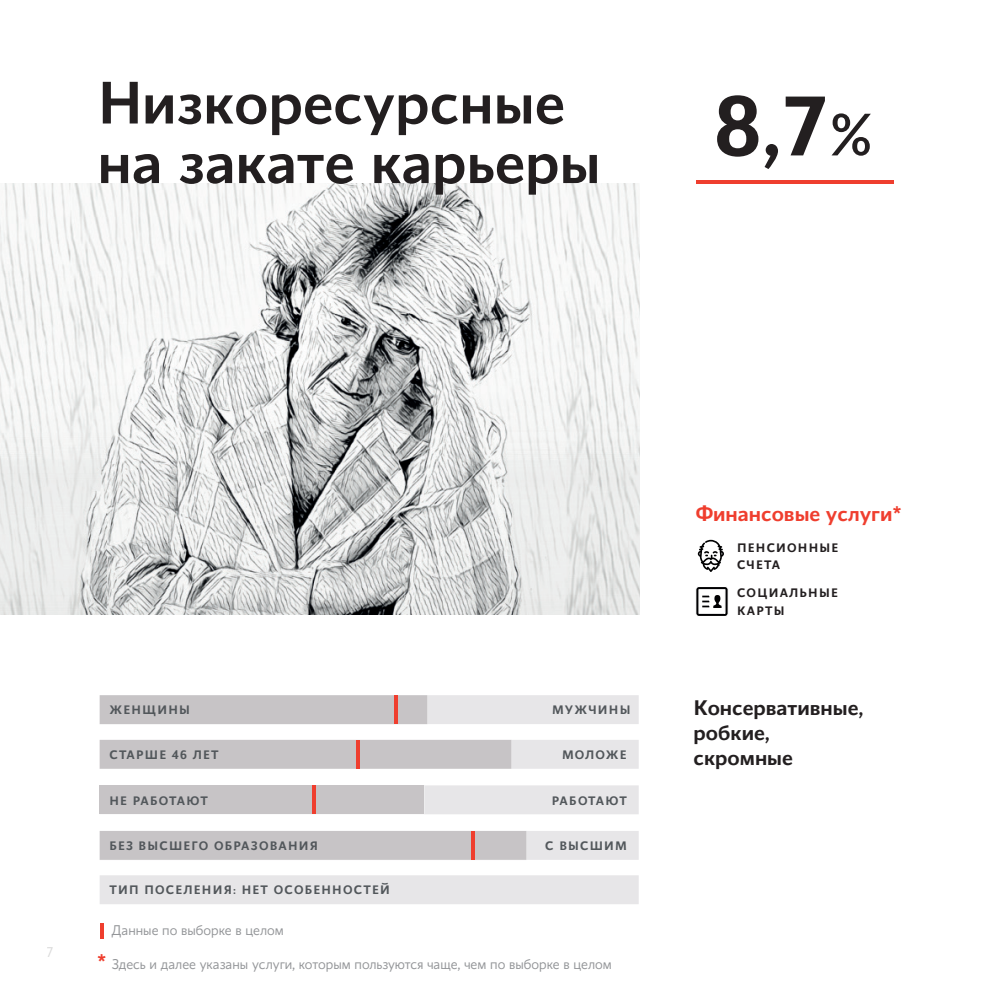
<style>
.page{position:relative;width:993px;height:993px;background:#fff}
.page>*{position:absolute;margin:0;border:0;box-sizing:border-box;transform-origin:0 0}
.t1{font:600 84px "Conqueror Sans";color:#231f20}
.t2{font:500 59.5px/59.5px "Conqueror Sans";color:#231f20}
.t3{font:600 21px/25.2px "Conqueror Sans";color:#231f20}
.t4{font:600 21px "Conqueror Sans";color:#ef3e2e}
.t5{font:300 14px "Conqueror Sans";color:#939598}
.t6{font:300 14px "Conqueror Sans";color:#dadada}
.t7{font:600 12.25px "Conqueror Sans";letter-spacing:.1em;color:#52575b}
.t8{font:600 12.25px/17.5px "Conqueror Sans";letter-spacing:.1em;color:#231f20}
.t9{font:600 12.25px "Conqueror Sans";letter-spacing:.08em;color:#52575b}
.s1{font-size:59.5px}
.s2{font-weight:600;font-size:21px;color:#ef3e2e}
</style>
<div class="page">
<img style="left:0;top:183px;width:639px;height:431px">
<hr style="left:695px;top:180px;width:198px;height:4px;background:#ef3e2e">
<div style="left:427px;top:695px;width:211px;height:28px;background:#e7e6e8"></div>
<div style="left:100px;top:695px;width:327px;height:28px;background:#c7c4c6"></div>
<div style="left:511px;top:740px;width:127px;height:28px;background:#e7e6e8"></div>
<div style="left:100px;top:739px;width:411px;height:29px;background:#c7c4c6"></div>
<div style="left:526px;top:831px;width:112px;height:28px;background:#e7e6e8"></div>
<div style="left:100px;top:875px;width:538px;height:28px;background:#e7e6e8"></div>
<div style="left:100px;top:830px;width:426px;height:29px;background:#c7c4c6"></div>
<div style="left:424px;top:785px;width:214px;height:29px;background:#e7e6e8"></div>
<div style="left:100px;top:785px;width:324px;height:29px;background:#c7c4c6"></div>
<svg style="left:697px;top:539px;width:26px;height:33px"></svg>
<svg style="left:394px;top:695px;width:3px;height:28px"></svg>
<hr style="left:356px;top:739px;width:4px;height:29px;background:#ef3e2e">
<hr style="left:312px;top:785px;width:4px;height:28px;background:#ef3e2e">
<hr style="left:471px;top:830px;width:3px;height:29px;background:#ef3e2e">
<hr style="left:100px;top:922px;width:4px;height:16px;background:#ef3e2e">
<svg style="left:696px;top:587px;width:32px;height:29px"></svg>
<h2 class="t2" style="left:97px;top:74px;width:504px">Низкоресурсные на закате карьеры</h2>
<h1 class="t1" style="left:713px;top:76px;width:161px">8,7<span class="s1">%</span></h1>
<p class="t6" style="left:46px;top:943px;width:8px">7</p>
<p class="t7" style="left:109px;top:702px;width:82px">ЖЕНЩИНЫ</p>
<p class="t7" style="left:552px;top:702px;width:80px">МУЖЧИНЫ</p>
<p class="t7" style="left:109px;top:747px;width:111px">СТАРШЕ 46 ЛЕТ</p>
<p class="t7" style="left:562px;top:747px;width:66px">МОЛОЖЕ</p>
<p class="t7" style="left:109px;top:792px;width:100px">НЕ РАБОТАЮТ</p>
<p class="t9" style="left:551px;top:792px;width:77px">РАБОТАЮТ</p>
<p class="t7" style="left:545px;top:837px;width:83px">С ВЫСШИМ</p>
<p class="t7" style="left:109px;top:838px;width:210px">БЕЗ ВЫСШЕГО ОБРАЗОВАНИЯ</p>
<p class="t7" style="left:109px;top:881px;width:282px">ТИП ПОСЕЛЕНИЯ: НЕТ ОСОБЕННОСТЕЙ</p>
<p class="t5" style="left:112px;top:921px;width:174px">Данные по выборке в целом</p>
<p class="t5" style="left:97px;top:955px;width:516px"><span class="s2">*</span> Здесь и далее указаны услуги, которым пользуются чаще, чем по выборке в целом</p>
<h3 class="t4" style="left:695px;top:501px;width:208px">Финансовые услуги*</h3>
<p class="t8" style="left:736px;top:539px;width:103px">ПЕНСИОННЫЕ<br>СЧЕТА</p>
<p class="t8" style="left:736px;top:584px;width:102px">СОЦИАЛЬНЫЕ<br>КАРТЫ</p>
<h3 class="t3" style="left:693px;top:695px;width:171px">Консервативные, робкие, скромные</h3>
</div>
